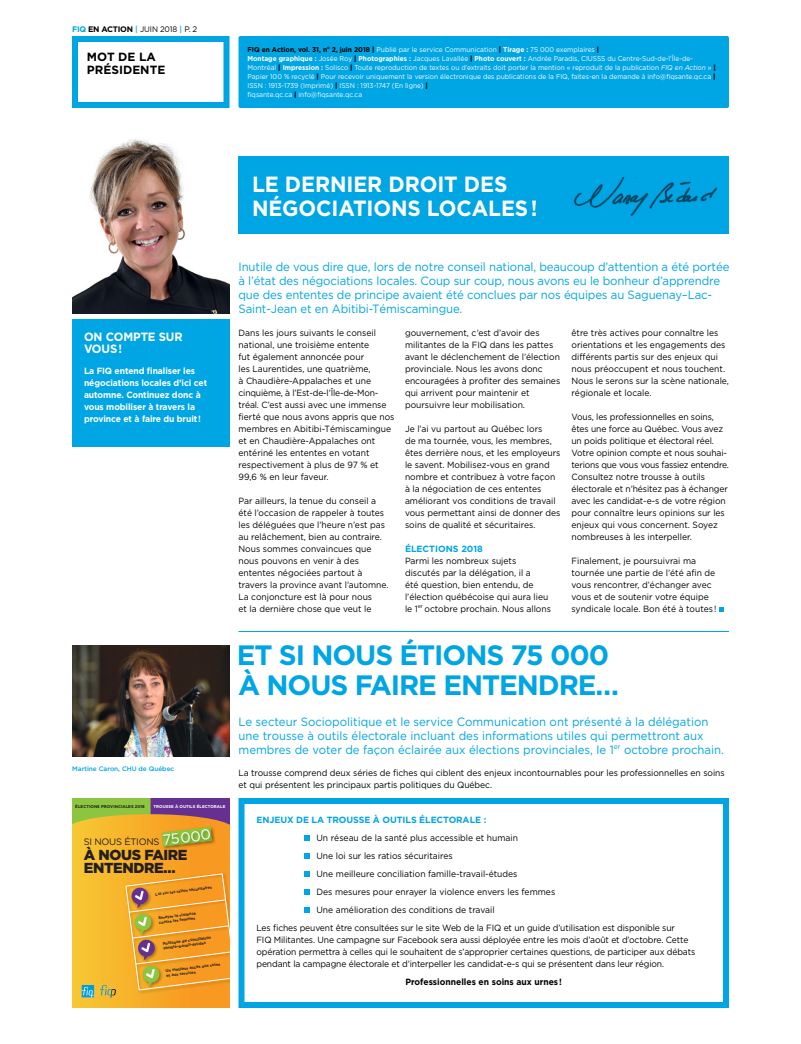
<style>
.page{position:relative;width:801px;height:1044px;background:#fff}
.page>*{position:absolute;margin:0;border:0;box-sizing:border-box;transform-origin:0 0}
.t1{font:700 28px/30px "Gotham";letter-spacing:-.04em;color:#00a5e3}
.t2{font:700 22px/24px "Gotham";letter-spacing:-.005em;color:#fff;scale:.95 1}
.t3{font:900 14.5px/13.4px "Gotham";letter-spacing:-.025em;color:#231f20}
.t4{font:14.5px "Gotham";color:#fff}
.t5{font:12px/14px "Gotham";letter-spacing:-.01em;color:#00a5e3;scale:.95 1}
.t6{font:700 12px/12px "Gotham";letter-spacing:-.01em;color:#fff;scale:.95 1}
.t7{font:700 11.9px/13.6px "Gotham";color:#000}
.t8{font:9.3px "Gotham";letter-spacing:-.025em;color:#231f20}
.t9{font:9px/12px "Gotham";color:#000;scale:.95 1}
.t10{font:700 9px/12px "Gotham";letter-spacing:-.01em;color:#fff;scale:.95 1}
.t11{font:700 9px "Gotham";letter-spacing:-.01em;color:#00a5e3}
.t12{font:700 9px "Gotham";color:#000;scale:.95 1}
.t13{font:8px "Gotham";letter-spacing:-.015em;color:#000;scale:.95 1}
.t14{font:7px/9px "Gotham";color:#fff;scale:.95 1}
.t15{font:500 6.5px "Gotham";color:#00a5e3}
.t16{font:700 4.1px "Gotham";color:#231f20}
.t17{font:700 4.1px "Gotham";color:#fff}
.t18{font:700 3.9px/4.8px "Gotham";color:#231f20}
.s1{font-weight:700;color:#00a5e3}
.s2{font-weight:700}
.s3{font-weight:500;color:#00a5e3}
.s4{font-weight:700;color:#000}
.s5{font-weight:900;color:#000}
.s6{font-style:italic}
</style>
<div class="page">
<svg style="left:719px;top:608px;width:4px;height:4px"></svg>
<div style="left:238px;top:156px;width:491px;height:78px;background:#00a5e3"></div>
<img style="left:574px;top:177px;width:143px;height:39px">
<hr style="left:238px;top:631px;width:491px;height:1px;background:#00a5e3">
<div style="left:72px;top:319px;width:158px;height:128px;background:#00a5e3"></div>
<div style="left:72px;top:798px;width:158px;height:210px;background:linear-gradient(to right,#f7c632,#f8911e)"></div>
<img style="left:123px;top:871px;width:107px;height:124px">
<svg style="left:126px;top:873px;width:104px;height:117px;background:#eba135"></svg>
<img style="left:159px;top:847px;width:60px;height:6px">
<svg style="left:82px;top:985px;width:12px;height:12px"></svg>
<svg style="left:82px;top:987px;width:12px;height:10px"></svg>
<svg style="left:100px;top:985px;width:16px;height:13px"></svg>
<svg style="left:72px;top:798px;width:158px;height:49px;background:#ba9942"></svg>
<svg style="left:304px;top:835px;width:6px;height:6px"></svg>
<svg style="left:304px;top:853px;width:6px;height:6px"></svg>
<svg style="left:304px;top:871px;width:6px;height:6px"></svg>
<svg style="left:304px;top:889px;width:6px;height:6px"></svg>
<svg style="left:304px;top:907px;width:6px;height:6px"></svg>
<div style="left:238px;top:798px;width:491px;height:210px;border:6px solid #00a5e3"></div>
<div style="left:72px;top:36px;width:157px;height:72px;border:6px solid #00a5e3"></div>
<div style="left:238px;top:36px;width:491px;height:72px;background:#00a5e3;border-radius:2px"></div>
<img style="left:72px;top:139px;width:158px;height:174px">
<img style="left:72px;top:646px;width:158px;height:111px">
<p class="t13" style="left:72px;top:24px;width:133px"><span class="s1">FIQ</span> <span class="s2">en action</span> <span class="s3">|</span> Jui n 2018 <span class="s3">|</span> p. 2</p>
<h3 class="t7" style="left:87px;top:50px;width:80px">mot de la présidente</h3>
<p class="t14" style="left:248px;top:45px;width:494px"><span class="s4">FIQ en Action, vol. 31, n</span><sup>o</sup> <span class="s4">2, juin 2018</span> <span class="s5">|</span> Publié par le service communication <span class="s5">|</span> <span class="s2">Tirage :</span> 75 000 exemplaires <span class="s5">|<br></span><span class="s2">Montage graphique :</span> Josée Roy <span class="s5">|</span> <span class="s2">Photographies :</span> Jacques Lavallée <span class="s5">|</span> <span class="s2">Photo couvert :</span> Andrée Paradis, CIUSSS du Centre-Sud-de-l’Île-de-Montréal <span class="s5">|</span> <span class="s2">I mpression :</span> Solisco <span class="s5">|</span> toute reproduction de textes ou d’extraits doit porter la mention « reproduit de la publication <span class="s6">FIQ en action</span> » <span class="s5">| </span>Papier 100 % recyclé <span class="s5">|</span> Pour recevoir uniquement la version électronique des publications de la FIQ, faites-en la demande à info@fiqsante.qc.ca <span class="s5">| </span>Issn : 1913-1739 (i mprimé) <span class="s5">|</span> Issn : 1913-1747 (en ligne) <span class="s5">|<br></span>fiqsante.qc.ca <span class="s5">|</span> info@fiqsante.qc.ca</p>
<h2 class="t2" style="left:252px;top:172px;width:302px">Le dernier droit des négociations locales!</h2>
<h3 class="t6" style="left:84px;top:330px;width:105px">On compte sur vous!</h3>
<p class="t10" style="left:84px;top:365px;width:131px">La FI Q entend finaliser les négociations locales d’ici cet automne. Continuez donc à vous mobiliser à travers la province et à faire du bruit !</p>
<p class="t15" style="left:72px;top:765px;width:104px">Martine Caron, CHU de Québec</p>
<p class="t16" style="left:75px;top:804px;width:71px">ÉLECTIONS PROVINCIALES 2018</p>
<p class="t17" style="left:153px;top:804px;width:74px">TROUSSE À OUTILS ÉLECTORALE</p>
<h3 class="t4" style="left:162px;top:832px;width:50px;rotate:-7deg">75000</h3>
<p class="t8" style="left:84px;top:836px;width:77px">SI NOUS ÉTIONS</p>
<h3 class="t3" style="left:84px;top:847px;width:105px">À NOUS FAIRE<br>ENTENDRE…</h3>
<p class="t18" style="left:155px;top:892px;width:58px;rotate:-7deg">Loi sur les ratios sécuritaires</p>
<p class="t18" style="left:158px;top:915px;width:39px;rotate:-7deg">Enrayer la violence contre les femmes</p>
<p class="t18" style="left:163px;top:941px;width:50px;rotate:-7deg">Politique de conciliation famille-travail-études</p>
<p class="t18" style="left:165px;top:968px;width:56px;rotate:-7deg">Un meilleur accès aux soins et aux services</p>
<p class="t5" style="left:238px;top:260px;width:518px">Inutile de vous dire que, lors de notre conseil national, beaucoup d’attention a été portée à l’état des négociations locales. Coup sur coup, nous avons eu le bonheur d’apprendre que des ententes de principe avaient été conclues par nos équipes au Saguenay–Lac-Saint-Jean et en Abitibi-Témiscamingue.</p>
<p class="t9" style="left:238px;top:327px;width:166px">Dans les jours suivants le conseil national, une troisième entente<br>fut également annoncée pour<br>les Laurentides, une quatrième,<br>à Chaudière-Appalaches et une cinquième, à l’Est-de-l’Île-de-Mon&shy;tréal. C’est aussi avec une immense fierté que nous avons appris que nos membres en Abitibi-Témiscamingue et en Chaudière-Appalaches ont entériné les ententes en votant respectivement à plus de 97 % et<br>99,6 % en leur faveur.</p>
<p class="t9" style="left:238px;top:495px;width:159px">Par ailleurs, la tenue du conseil a été l’occasion de rappeler à toutes les déléguées que l’heure n’est pas au relâchement, bien au contraire.<br>Nous sommes convaincues que nous pouvons en venir à des ententes négociées partout à travers la province avant l’automne.<br>La conjoncture est là pour nous<br>et la dernière chose que veut le</p>
<p class="t9" style="left:572px;top:327px;width:167px">être très actives pour connaître les orientations et les engagements des différents partis sur des enjeux qui nous préoccupent et nous touchent.<br>Nous le serons sur la scène nationale, régionale et locale.</p>
<p class="t9" style="left:572px;top:411px;width:167px">Vous, les professionnelles en soins, êtes une force au Québec. Vous avez un poids politique et électoral réel.<br>Votre opinion compte et nous souhai&shy;terions que vous vous fassiez entendre.<br>Consultez notre trousse à outils électorale et n’hésitez pas à échanger avec les candidat‑e‑s de votre région pour connaître leurs opinions sur les enjeux qui vous concernent. Soyez nombreuses à les interpeller.</p>
<p class="t9" style="left:572px;top:555px;width:154px">Finalement, je poursuivrai ma tournée une partie de l’été afin de vous rencontrer, d’échanger avec vous et de soutenir votre équipe syndicale locale. Bon été à toutes !</p>
<p class="t9" style="left:405px;top:327px;width:165px">gouvernement, c’est d’avoir des militantes de la FIQ dans les pattes avant le déclenchement de l’élection provinciale. Nous les avons donc encouragées à profiter des semaines qui arrivent pour maintenir et poursuivre leur mobilisation.</p>
<p class="t9" style="left:405px;top:423px;width:165px">Je l’ai vu partout au Québec lors<br>de ma tournée, vous, les membres, êtes derrière nous, et les employeurs le savent. Mobilisez-vous en grand nombre et contribuez à votre façon à la négociation de ces ententes améliorant vos conditions de travail vous permettant ainsi de donner des soins de qualité et sécuritaires.</p>
<p class="t11" style="left:405px;top:544px;width:79px">Élections 2018</p>
<p class="t9" style="left:405px;top:555px;width:155px">Parmi les nombreux sujets discutés par la délégation, il a<br>été question, bien entendu, de l’élection québécoise qui aura lieu le 1<sup>er</sup> octobre prochain. Nous allons</p>
<h1 class="t1" style="left:237px;top:640px;width:384px">Et si nous étions 75 000 à nous faire entendre…</h1>
<p class="t5" style="left:238px;top:714px;width:513px">Le secteur Sociopolitique et le service Communication ont présenté à la délégation une trousse à outils électorale incluant des informations utiles qui permettront aux membres de voter de façon éclairée aux élections provinciales, le 1<sup>er</sup> octobre prochain.</p>
<p class="t9" style="left:238px;top:766px;width:513px">La trousse comprend deux séries de fiches qui ciblent des enjeux incontournables pour les professionnelles en soins et qui présentent les principaux partis politiques du Québec.</p>
<p class="t11" style="left:256px;top:815px;width:231px">Enjeux de la trousse à outils électorale :</p>
<p class="t9" style="left:317px;top:832px;width:214px">Un réseau de la santé plus accessible et humain</p>
<p class="t9" style="left:317px;top:850px;width:145px">Une loi sur les ratios sécuritaires</p>
<p class="t9" style="left:317px;top:868px;width:213px">Une meilleure conciliation famille-travail-études</p>
<p class="t9" style="left:317px;top:886px;width:253px">Des mesures pour enrayer la violence envers les femmes</p>
<p class="t9" style="left:317px;top:904px;width:189px">Une amélioration des conditions de travail</p>
<p class="t9" style="left:256px;top:922px;width:442px">Les fiches peuvent être consultées sur le site Web de la FIQ et un guide d’utilisation est disponible sur</p>
<p class="t9" style="left:256px;top:934px;width:463px">FIQ Militantes. Une campagne sur Facebook sera aussi déployée entre les mois d’août et d’octobre. Cette opération permettra à celles qui le souhaitent de s’approprier certaines questions, de participer aux débats pendant la campagne électorale et d’interpeller les candidat‑e‑s qui se présentent dans leur région.</p>
<p class="t12" style="left:405px;top:977px;width:166px">Professionnelles en soins aux urnes!</p>
</div>
